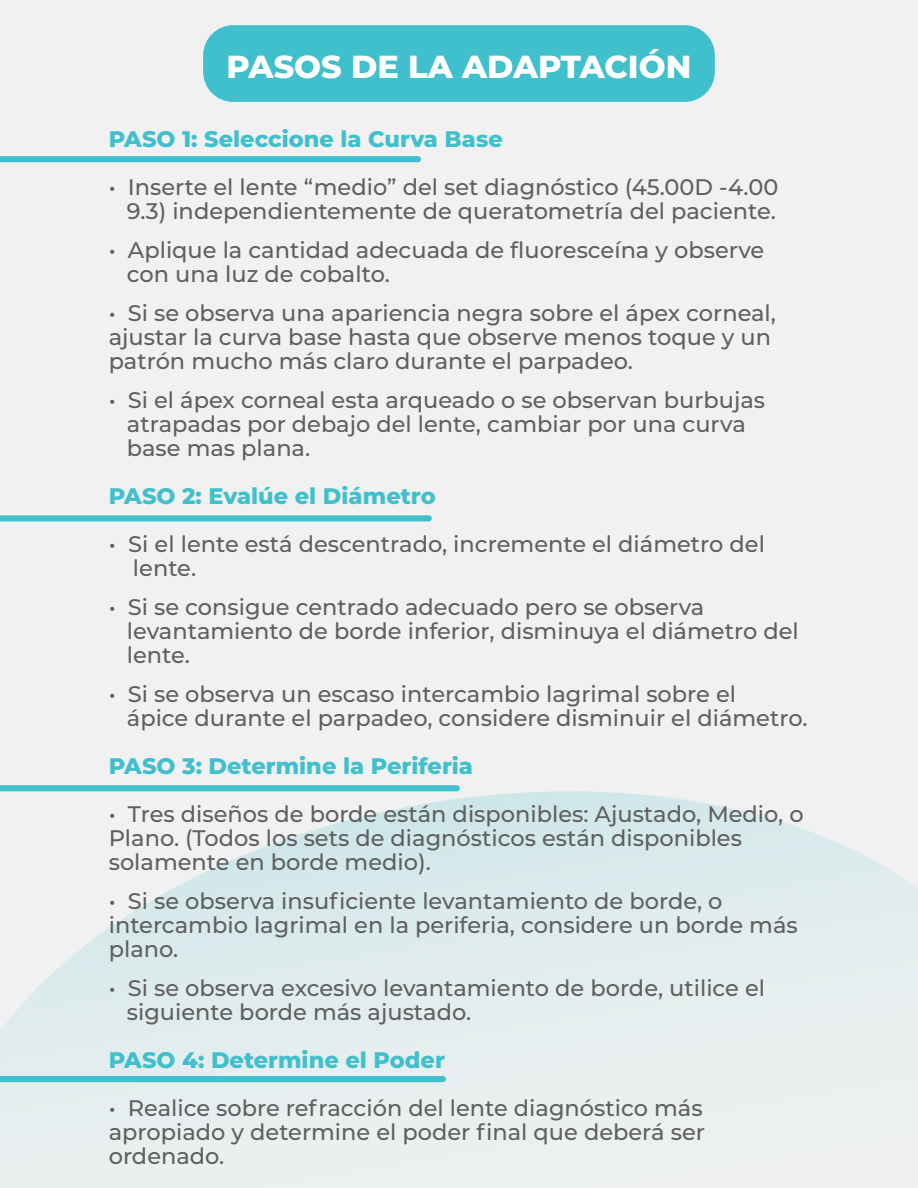
<style>
.page{position:relative;width:918px;height:1188px;background:#f1f1f1}
.page>*{position:absolute;margin:0;border:0;box-sizing:border-box;transform-origin:0 0}
.t1{font:800 31.8px "Montserrat";color:#fff}
.t2{font:500 22.5px/24px "Montserrat";color:#5f5f5f}
.t3{font:800 22.5px "Montserrat";color:#40c0cc}
</style>
<div class="page">
<div style="left:203px;top:25px;width:512px;height:77px;background:#40c0cc;border-radius:30px"></div>
<svg style="left:0;top:791px;width:918px;height:332px"></svg>
<svg style="left:0;top:156px;width:421px;height:6px;background:#43c0cc"></svg>
<svg style="left:0;top:515px;width:432px;height:6px;background:#4ac2ce"></svg>
<svg style="left:0;top:785px;width:460px;height:6px;background:#46c1cd"></svg>
<div style="left:0;top:1076px;width:446px;height:6px;background:#40c0cc"></div>
<h1 class="t1" style="left:227px;top:43px;width:466px">PASOS DE LA ADAPTACIÓN</h1>
<p class="t3" style="left:109px;top:122px;width:396px">PASO 1: Seleccione la Curva Base</p>
<p class="t2" style="left:109px;top:174px;width:671px;text-align:right">• Inserte el lente “medio” del set diagnóstico (45.00D -4.00<br>9.3) independientemente de queratometría del paciente.</p>
<p class="t2" style="left:127px;top:237px;width:639px;text-indent:-18px">• Aplique la cantidad adecuada de fluoresceína y observe con una luz de cobalto.</p>
<p class="t2" style="left:109px;top:300px;width:669px">• Si se observa una apariencia negra sobre el ápex corneal, ajustar la curva base hasta que observe menos toque y un patrón mucho más claro durante el parpadeo.</p>
<p class="t2" style="left:127px;top:387px;width:640px;text-indent:-18px">• Si el ápex corneal esta arqueado o se observan burbujas atrapadas por debajo del lente, cambiar por una curva base mas plana.</p>
<p class="t3" style="left:109px;top:479px;width:328px">PASO 2: Evalúe el Diámetro</p>
<p class="t2" style="left:133px;top:531px;width:634px;text-indent:-24px">• Si el lente está descentrado, incremente el diámetro del lente.</p>
<p class="t2" style="left:127px;top:594px;width:673px;text-indent:-18px">• Si se consigue centrado adecuado pero se observa levantamiento de borde inferior, disminuya el diámetro del lente.</p>
<p class="t2" style="left:127px;top:681px;width:682px;text-indent:-18px">• Si se observa un escaso intercambio lagrimal sobre el<br>ápice durante el parpadeo, considere disminuir el diámetro.</p>
<p class="t3" style="left:109px;top:749px;width:366px">PASO 3: Determine la Periferia</p>
<p class="t2" style="left:109px;top:801px;width:696px">• Tres diseños de borde están disponibles: Ajustado, Medio, o<br>Plano. (Todos los sets de diagnósticos están disponibles solamente en borde medio).</p>
<p class="t2" style="left:109px;top:888px;width:690px">• Si se observa insuficiente levantamiento de borde, o intercambio lagrimal en la periferia, considere un borde más plano.</p>
<p class="t2" style="left:127px;top:975px;width:640px;text-indent:-18px">• Si se observa excesivo levantamiento de borde, utilice el siguiente borde más ajustado.</p>
<p class="t3" style="left:109px;top:1043px;width:338px">PASO 4: Determine el Poder</p>
<p class="t2" style="left:109px;top:1095px;width:598px;text-align:justify">• Realice sobre refracción del lente diagnóstico más apropiado y determine el poder final que deberá ser ordenado.</p>
</div>
